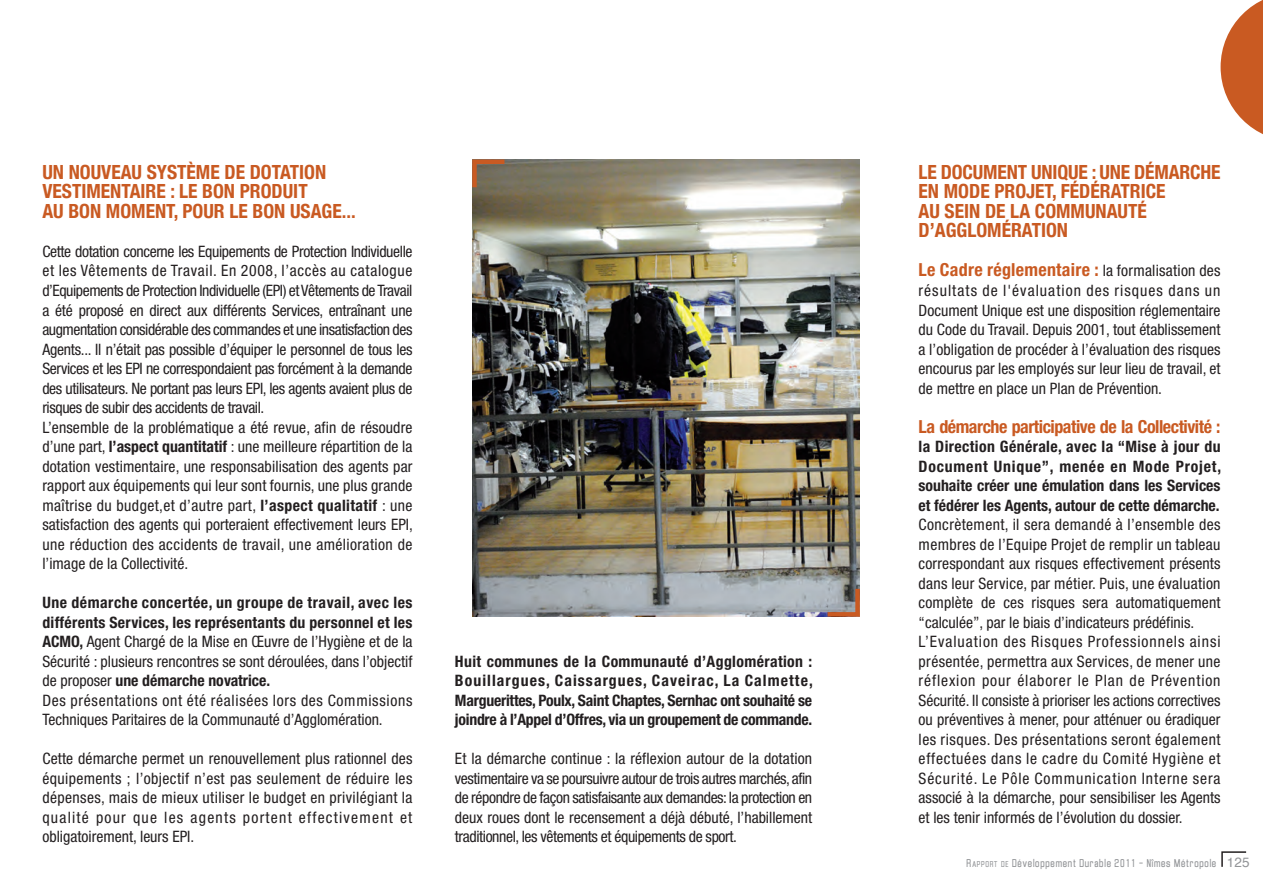
<style>
.page{position:relative;width:1263px;height:893px;background:#fff}
.page>*{position:absolute;margin:0;border:0;box-sizing:border-box;transform-origin:0 0}
.t1{font:700 condensed 19.5px/19.5px "Helvetica Neue";color:#c95a22}
.t2{font:700 condensed 18px "Helvetica Neue";letter-spacing:-.025em;color:#c95a22}
.t3{font:700 condensed 18px "Helvetica Neue";letter-spacing:.015em;color:#c95a22}
.t4{font:condensed 15.75px/19.5px "Helvetica Neue";color:#231f20;text-align:justify}
.t5{font:condensed 15.75px/19.5px "Helvetica Neue";letter-spacing:.02em;color:#231f20}
.t6{font:700 condensed 15.75px/19.5px "Helvetica Neue";letter-spacing:-.01em;color:#231f20;text-align:justify}
.t7{font:10.5px "Enigmatic";letter-spacing:.1em;color:#939598;scale:.76 1}
.s1{font-weight:700}
.s2{font-weight:400;font-size:15.75px;color:#231f20}
.s3{font-size:7.8px}
.s4{font-family:"Helvetica";font-size:13.5px}
</style>
<div class="page">
<svg style="left:1221px;top:851px;width:26px;height:16px"></svg>
<svg style="left:1220px;top:0;width:43px;height:135px"></svg>
<img style="left:472px;top:159px;width:388px;height:457px">
<svg style="left:472px;top:159px;width:37px;height:33px"></svg>
<svg style="left:823px;top:584px;width:37px;height:33px"></svg>
<p class="t1" style="left:42px;top:162px;width:315px">UN NOUVEAU SYSTÈME DE DOTATION<br>VESTIMENTAIRE : LE BON PRODUIT<br>AU BON MOMENT, POUR LE BON USAGE...</p>
<p class="t4" style="left:42px;top:241px;width:372px;text-align:left">Cette dotation concerne les Equipements de Protection Individuelle et les Vêtements de Travail. En 2008, l’accès au catalogue d’Equipements de Protection Individuelle (EPI) et Vêtements de Travail a été proposé en direct aux différents Services, entraînant une augmentation considérable des commandes et une insatisfaction des Agents... Il n’était pas possible d’équiper le personnel de tous les Services et les EPI ne correspondaient pas forcément à la demande des utilisateurs. Ne portant pas leurs EPI, les agents avaient plus de risques de subir des accidents de travail.<br>L’ensemble de la problématique a été revue, afin de résoudre d’une part, <span class="s1">l’aspect quantitatif</span> : une meilleure répartition de la dotation vestimentaire, une responsabilisation des agents par rapport aux équipements qui leur sont fournis, une plus grande maîtrise du budget,et d’autre part, <span class="s1">l’aspect qualitatif</span> : une satisfaction des agents qui porteraient effectivement leurs EPI, une réduction des accidents de travail, une amélioration de l’image de la Collectivité.</p>
<p class="t4" style="left:42px;top:592px;width:372px;text-align:left"><span class="s1">Une démarche concertée, un groupe de travail, avec les différents Services, les représentants du personnel et les ACMO,</span> Agent Chargé de la Mise en Œuvre de l’Hygiène et de la Sécurité : plusieurs rencontres se sont déroulées, dans l’objectif de proposer <span class="s1">une démarche novatrice.<br></span>Des présentations ont été réalisées lors des Commissions Techniques Paritaires de la Communauté d’Agglomération.</p>
<p class="t4" style="left:42px;top:748px;width:372px">Cette démarche permet un renouvellement plus rationnel des équipements ; l’objectif n’est pas seulement de réduire les dépenses, mais de mieux utiliser le budget en privilégiant la qualité pour que les agents portent effectivement et obligatoirement, leurs EPI.</p>
<p class="t6" style="left:455px;top:651px;width:359px">Huit communes de la Communauté d’Agglomération :<br>Bouillargues, Caissargues, Caveirac, La Calmette, Marguerittes, Poulx, Saint Chaptes, Sernhac ont souhaité se joindre à l’Appel d’Offres, via un groupement de commande.</p>
<p class="t4" style="left:455px;top:748px;width:359px">Et la démarche continue : la réflexion autour de la dotation vestimentaire va se poursuivre autour de trois autres marchés, afin de répondre de façon satisfaisante aux demandes: la protection en deux roues dont le recensement a déjà débuté, l’habillement traditionnel, les vêtements et équipements de sport.</p>
<p class="t1" style="left:918px;top:162px;width:303px">LE DOCUMENT UNIQUE : UNE DÉMARCHE<br>EN MODE PROJET, FÉDÉRATRICE<br>AU SEIN DE LA COMMUNAUTÉ<br>D’AGGLOMÉRATION</p>
<p class="t3" style="left:918px;top:259px;width:303px">Le Cadre réglementaire : <span class="s2">la formalisation des</span></p>
<p class="t4" style="left:918px;top:280px;width:303px">résultats de l'évaluation des risques dans un Document Unique est une disposition réglementaire du Code du Travail. Depuis 2001, tout établissement a l’obligation de procéder à l’évaluation des risques encourus par les employés sur leur lieu de travail, et de mettre en place un Plan de Prévention.</p>
<p class="t2" style="left:918px;top:415px;width:303px">La démarche participative de la Collectivité :</p>
<p class="t6" style="left:918px;top:436px;width:304px">la Direction Générale, avec la “Mise à jour du Document Unique”, menée en Mode Projet, souhaite créer une émulation dans les Services et fédérer les Agents, autour de cette démarche.</p>
<p class="t5" style="left:918px;top:514px;width:303px">Concrètement, il sera demandé à l’ensemble des membres de l’Equipe Projet de remplir un tableau correspondant aux risques effectivement présents dans leur Service, par métier. Puis, une évaluation complète de ces risques sera automatiquement “calculée”, par le biais d’indicateurs prédéfinis.<br>L’Evaluation des Risques Professionnels ainsi présentée, permettra aux Services, de mener une réflexion pour élaborer le Plan de Prévention Sécurité. Il consiste à prioriser les actions correctives ou préventives à mener, pour atténuer ou éradiquer les risques. Des présentations seront également effectuées dans le cadre du Comité Hygiène et Sécurité. Le Pôle Communication Interne sera associé à la démarche, pour sensibiliser les Agents et les tenir informés de l’évolution du dossier.</p>
<p class="t7" style="left:967px;top:858px;width:373px">R<span class="s3">APPORT DE</span> Développement Durable 2011 - Nîmes Métropole <span class="s4">125</span></p>
</div>
